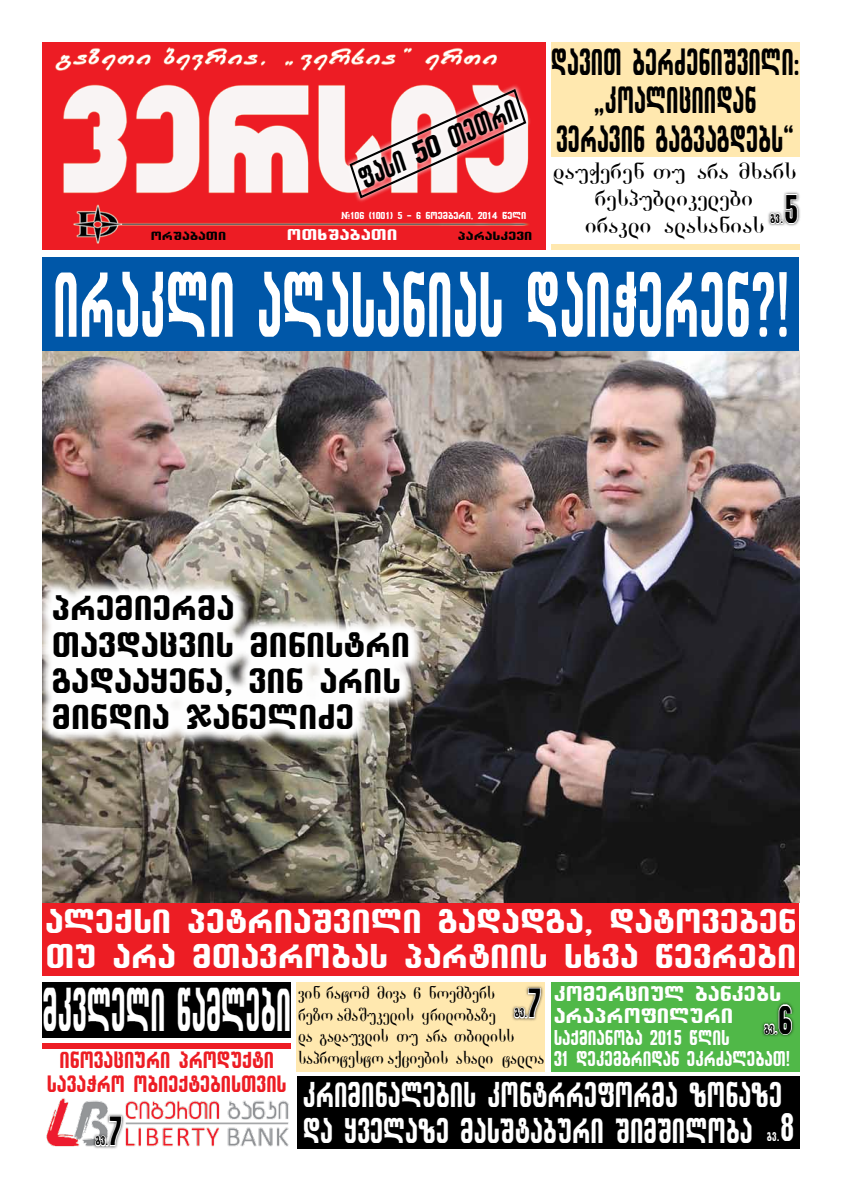
<style>
.page{position:relative;width:842px;height:1191px;background:#fff}
.page>*{position:absolute;margin:0;border:0;box-sizing:border-box;transform-origin:0 0}
.t1{font:94.4px "GEO Balav Mtavr";color:#fff;scale:.54 1}
.t2{font:63px "GEO Balav Mtavr";color:#fff;scale:.46 1}
.t3{font:38.6px/38.6px "GEO Balav Mtavr";color:#000;text-align:center;scale:.62 1}
.t4{font:36.5px/36.5px "GEO Balav Mtavr";color:#fff;scale:.71 1}
.t5{font:36.1px/36.1px "GEO Balav Mtavr";color:#000}
.t6{font:35px/35px "GEO Balav Mtavr";color:#fff;scale:1.06 1}
.t7{font:34.4px "Sakar Mtavr";color:#000;scale:.84 1}
.t8{font:34.4px "Sakar Mtavr";color:#fff;scale:.84 1}
.t9{font:31.3px "GEO Balav Mtavr";color:#000;scale:.71 1}
.t10{font:24.1px/24.1px "GEO Balav Mtavr";color:#ed1d24;text-align:center;scale:.82 1}
.t11{font:22.5px/27px "GEO Bodoni";color:#000;text-align:center}
.t12{font:21.8px/21.8px "GEO Balav Mtavr";color:#fff;scale:1.1 1}
.t13{font:17.9px/21.4px "GEO Bodoni";color:#000;scale:.85 1}
.t14{font:16px "GEO Balav Mtavr";color:#fff;scale:1.28 1}
.t15{font:12.2px "GEO Balav Mtavr";color:#000;scale:1.28 1}
.t16{font:10.8px "Sakar Mtavr";color:#000;scale:.84 1}
.t17{font:10.8px "Sakar Mtavr";color:#fff;scale:.84 1}
.t18{font:10.2px "Balav Mtavr";color:#fff}
</style>
<div class="page">
<div style="left:551px;top:981px;width:248px;height:90px;background:#50b848"></div>
<div style="left:297px;top:981px;width:248px;height:90px;background:#ffe8af"></div>
<div style="left:42px;top:879px;width:757px;height:96px;background:#ed1d24"></div>
<div style="left:551px;top:42px;width:248px;height:115px;background:#ffe8af"></div>
<div style="left:551px;top:244px;width:248px;height:5px;background:#ffe8af"></div>
<img style="left:42px;top:42px;width:503px;height:207px">
<div style="left:344px;top:84px;width:187px;height:119px;background:#fff;opacity:.75"></div>
<svg style="left:348px;top:87px;width:180px;height:113px"></svg>
<img style="left:42px;top:351px;width:757px;height:552px">
<div style="left:42px;top:257px;width:757px;height:94px;background:#0057a8"></div>
<svg style="left:42px;top:578px;width:384px;height:168px"></svg>
<img style="left:46px;top:1098px;width:243px;height:49px">
<div style="left:42px;top:1042px;width:249px;height:6px;background:#ed1d24"></div>
<div style="left:42px;top:981px;width:249px;height:56px;background:#000"></div>
<div style="left:297px;top:1076px;width:502px;height:72px;background:#000"></div>
<div style="left:767px;top:191px;width:34px;height:36px;background:#000;opacity:.75"></div>
<svg style="left:769px;top:193px;width:30px;height:34px"></svg>
<div style="left:761px;top:1001px;width:34px;height:36px;background:#000;opacity:.75"></div>
<svg style="left:763px;top:1003px;width:30px;height:34px"></svg>
<div style="left:511px;top:985px;width:33px;height:36px;background:#000;opacity:.75"></div>
<svg style="left:513px;top:987px;width:29px;height:34px"></svg>
<div style="left:92px;top:1113px;width:33px;height:36px;background:#000;opacity:.75"></div>
<svg style="left:94px;top:1115px;width:29px;height:34px"></svg>
<h3 class="t9" style="left:351px;top:162px;width:243px;rotate:-24deg">FASI 50 TETRI</h3>
<p class="t18" style="left:341px;top:209px;width:187px">#106 (1001) 5 - 6 NOEMBERI, 2014 WELI</p>
<p class="t15" style="left:151px;top:229px;width:60px">ORSABATI</p>
<p class="t14" style="left:287px;top:225px;width:88px">OTXSABATI</p>
<p class="t15" style="left:458px;top:229px;width:59px">PARASKEVI</p>
<h3 class="t3" style="left:551px;top:42px;width:402px">DAVIT BERZENISVILI: `KOALICIIDAN<br>VERAVIN GAGVAGDEBS~</h3>
<p class="t11" style="left:553px;top:159px;width:245px">DAUWEREN TU ARA MXARS<br>RESPUBLIKELEBI<br>IRAKLI ALASANIAS</p>
<h3 class="t7" style="left:783px;top:191px;width:21px">5</h3>
<p class="t16" style="left:770px;top:213px;width:17px">GV.</p>
<h1 class="t1" style="left:53px;top:249px;width:1365px">IRAKLI ALASANIAS DAIWEREN?!</h1>
<h3 class="t5" style="left:52px;top:590px;width:360px">PREMIERMA<br>TAVDACVIS MINISTRI<br>GADAAYENA, VIN ARIS<br>MINDIA JANELIZE</h3>
<h3 class="t6" style="left:45px;top:903px;width:711px">ALEQSI PETRIASVILI GADADGA, DATOVEBEN<br>TU ARA MTAVROBAS PARTIIS SXVA WEVREBI</h3>
<h2 class="t2" style="left:42px;top:972px;width:542px">MKVLELI WAMLEBI</h2>
<h3 class="t10" style="left:47px;top:1047px;width:294px">INOVACIURI PRODUQTI<br>SAVAWRO OBIEQTEBISTVIS</h3>
<h3 class="t7" style="left:108px;top:1113px;width:19px">7</h3>
<p class="t16" style="left:95px;top:1135px;width:17px">GV.</p>
<p class="t13" style="left:298px;top:983px;width:291px">VIN RATOM MIVA 6 NOEMBERS<br>REZO AMASUKELIS YRILOBAZE<br>DA GADAUVLIS TU ARA TBILISS<br>SAPROTESTO AQCIEBIS AXALI TALRA</p>
<h3 class="t7" style="left:527px;top:985px;width:19px">7</h3>
<p class="t16" style="left:514px;top:1007px;width:17px">GV.</p>
<p class="t12" style="left:554px;top:982px;width:216px">KOMERCIUL BANKEBS<br>ARAPROFILURI<br>SAQMIANOBA 2015 WLIS<br>31 DEKEMBRIDAN EKRZALEBAT!</p>
<h3 class="t7" style="left:777px;top:1001px;width:21px">6</h3>
<p class="t16" style="left:764px;top:1023px;width:17px">GV.</p>
<h3 class="t4" style="left:303px;top:1075px;width:677px">KRIMINALEBIS KONTRREFORMA ZONAZE<br>DA YVELAZE MASSTABURI SIMSILOBA</h3>
<h3 class="t8" style="left:779px;top:1109px;width:21px">8</h3>
<p class="t17" style="left:767px;top:1131px;width:17px">GV.</p>
</div>
